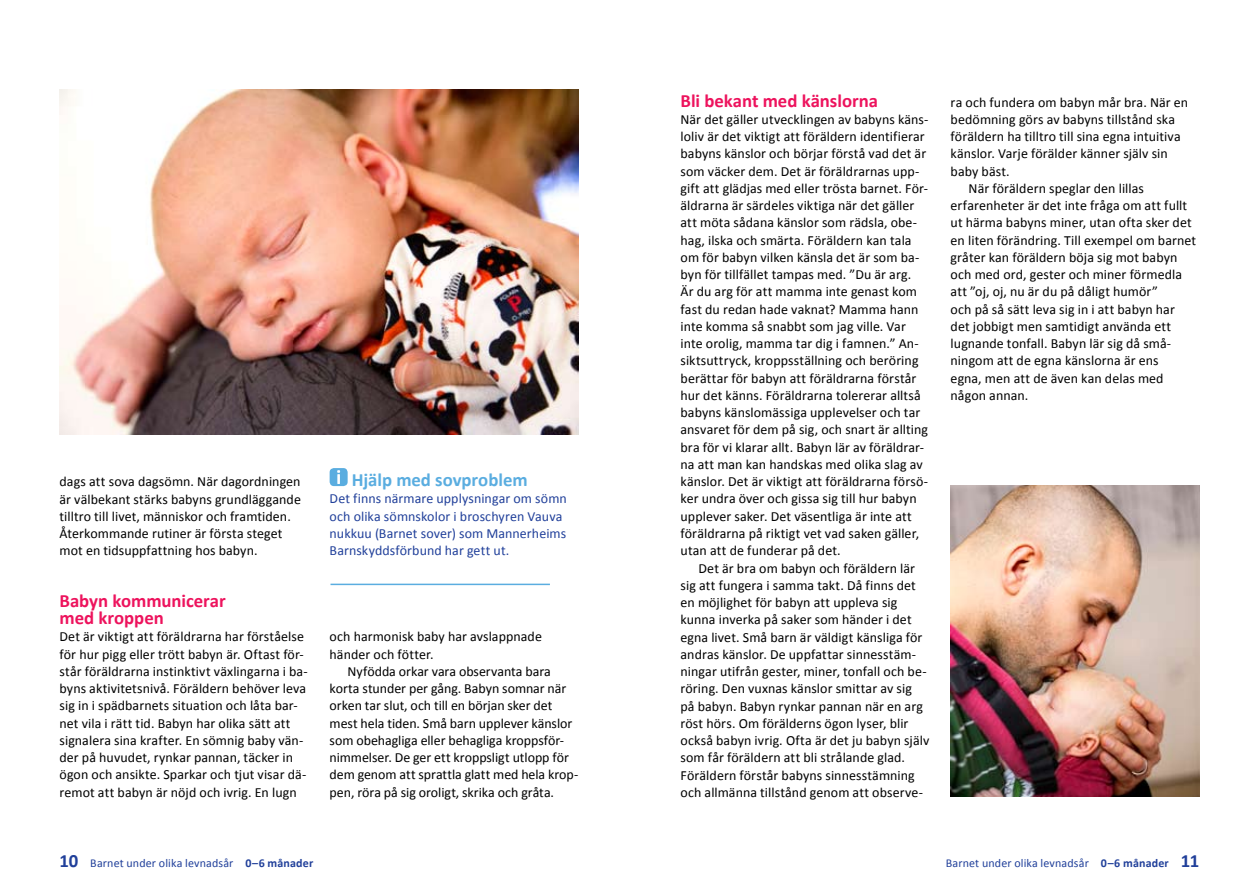
<style>
.page{position:relative;width:1259px;height:893px;background:#fff}
.page>*{position:absolute;margin:0;border:0;box-sizing:border-box;transform-origin:0 0}
.t1{font:700 18.75px/17.2px "Calibri";color:#ed135d}
.t2{font:700 18.75px "Calibri";color:#5aade0}
.t3{font:13.95px/17.2px "Calibri";letter-spacing:.005em;color:#000}
.t4{font:13.95px/17.2px "Calibri";letter-spacing:.005em;color:#21409a}
.t5{font:12px "Calibri";letter-spacing:.01em;color:#21409a}
.s1{font-weight:700;font-size:18.75px}
.s2{font-weight:700}
</style>
<div class="page">
<img style="left:60px;top:89px;width:518px;height:346px">
<img style="left:950px;top:485px;width:249px;height:312px">
<div style="left:330px;top:468px;width:18px;height:18px;background:#5aade0;border-radius:4px"></div>
<svg style="left:337px;top:470px;width:3px;height:14px"></svg>
<hr style="left:330px;top:584px;width:220px;height:1px;background:#5aade0">
<h1 class="t2" style="left:352px;top:468px;width:177px">Hjälp med sovproblem</h1>
<p class="t4" style="left:330px;top:489px;width:239px">Det finns närmare upplysningar om sömn och olika sömnskolor i broschyren Vauva nukkuu (Barnet sover) som Mannerheims Barnskyddsförbund har gett ut.</p>
<p class="t3" style="left:60px;top:472px;width:243px">dags att sova dagsömn. När dagordningen är välbekant stärks babyns grundläggande tilltro till livet, människor och framtiden.<br>Återkommande rutiner är första steget mot en tidsuppfattning hos babyn.</p>
<h1 class="t1" style="left:60px;top:591px;width:168px">Babyn kommunicerar med kroppen</h1>
<p class="t3" style="left:59px;top:627px;width:250px">Det är viktigt att föräldrarna har förståelse för hur pigg eller trött babyn är. Oftast för&shy;står föräldrarna instinktivt växlingarna i ba&shy;byns aktivitetsnivå. Föräldern behöver leva sig in i spädbarnets situation och låta bar&shy;net vila i rätt tid. Babyn har olika sätt att signalera sina krafter. En sömnig baby vän&shy;der på huvudet, rynkar pannan, täcker in ögon och ansikte. Sparkar och tjut visar dä&shy;remot att babyn är nöjd och ivrig. En lugn</p>
<p class="t3" style="left:330px;top:627px;width:250px">och harmonisk baby har avslappnade händer och fötter.<br>Nyfödda orkar vara observanta bara korta stunder per gång. Babyn somnar när orken tar slut, och till en början sker det mest hela tiden. Små barn upplever känslor som obehagliga eller behagliga kroppsför&shy;nimmelser. De ger ett kroppsligt utlopp för dem genom att sprattla glatt med hela krop&shy;pen, röra på sig oroligt, skrika och gråta.</p>
<h1 class="t1" style="left:680px;top:91px;width:199px">Bli bekant med känslorna</h1>
<p class="t3" style="left:680px;top:110px;width:250px">När det gäller utvecklingen av babyns käns&shy;loliv är det viktigt att föräldern identifierar babyns känslor och börjar förstå vad det är som väcker dem. Det är föräldrarnas upp&shy;gift att glädjas med eller trösta barnet. För&shy;äldrarna är särdeles viktiga när det gäller att möta sådana känslor som rädsla, obe&shy;hag, ilska och smärta. Föräldern kan tala om för babyn vilken känsla det är som ba&shy;byn för tillfället tampas med. ”Du är arg.<br>Är du arg för att mamma inte genast kom fast du redan hade vaknat? Mamma hann inte komma så snabbt som jag ville. Var inte orolig, mamma tar dig i famnen.” An&shy;siktsuttryck, kroppsställning och beröring berättar för babyn att föräldrarna förstår hur det känns. Föräldrarna tolererar alltså babyns känslomässiga upplevelser och tar ansvaret för dem på sig, och snart är allting bra för vi klarar allt. Babyn lär av föräldrar&shy;na att man kan handskas med olika slag av känslor. Det är viktigt att föräldrarna försö&shy;ker undra över och gissa sig till hur babyn upplever saker. Det väsentliga är inte att föräldrarna på riktigt vet vad saken gäller, utan att de funderar på det.<br>Det är bra om babyn och föräldern lär sig att fungera i samma takt. Då finns det en möjlighet för babyn att uppleva sig kunna inverka på saker som händer i det egna livet. Små barn är väldigt känsliga för andras känslor. De uppfattar sinnesstäm&shy;ningar utifrån gester, miner, tonfall och be&shy;röring. Den vuxnas känslor smittar av sig på babyn. Babyn rynkar pannan när en arg röst hörs. Om förälderns ögon lyser, blir också babyn ivrig. Ofta är det ju babyn själv som får föräldern att bli strålande glad.<br>Föräldern förstår babyns sinnesstämning och allmänna tillstånd genom att observe-</p>
<p class="t3" style="left:950px;top:93px;width:247px">ra och fundera om babyn mår bra. När en bedömning görs av babyns tillstånd ska föräldern ha tilltro till sina egna intuitiva känslor. Varje förälder känner själv sin baby bäst.<br>När föräldern speglar den lillas erfarenheter är det inte fråga om att fullt ut härma babyns miner, utan ofta sker det en liten förändring. Till exempel om barnet gråter kan föräldern böja sig mot babyn och med ord, gester och miner förmedla att ”oj, oj, nu är du på dåligt humör”<br>och på så sätt leva sig in i att babyn har det jobbigt men samtidigt använda ett lugnande tonfall. Babyn lär sig då små&shy;ningom att de egna känslorna är ens<br>egna, men att de även kan delas med någon annan.</p>
<p class="t5" style="left:60px;top:856px;width:255px"><span class="s1">10</span> Barnet under olika levnadsår <span class="s2">0–6 månader</span></p>
<p class="t5" style="left:945px;top:856px;width:255px">Barnet under olika levnadsår <span class="s2">0–6 månader</span> <span class="s1">11</span></p>
</div>
